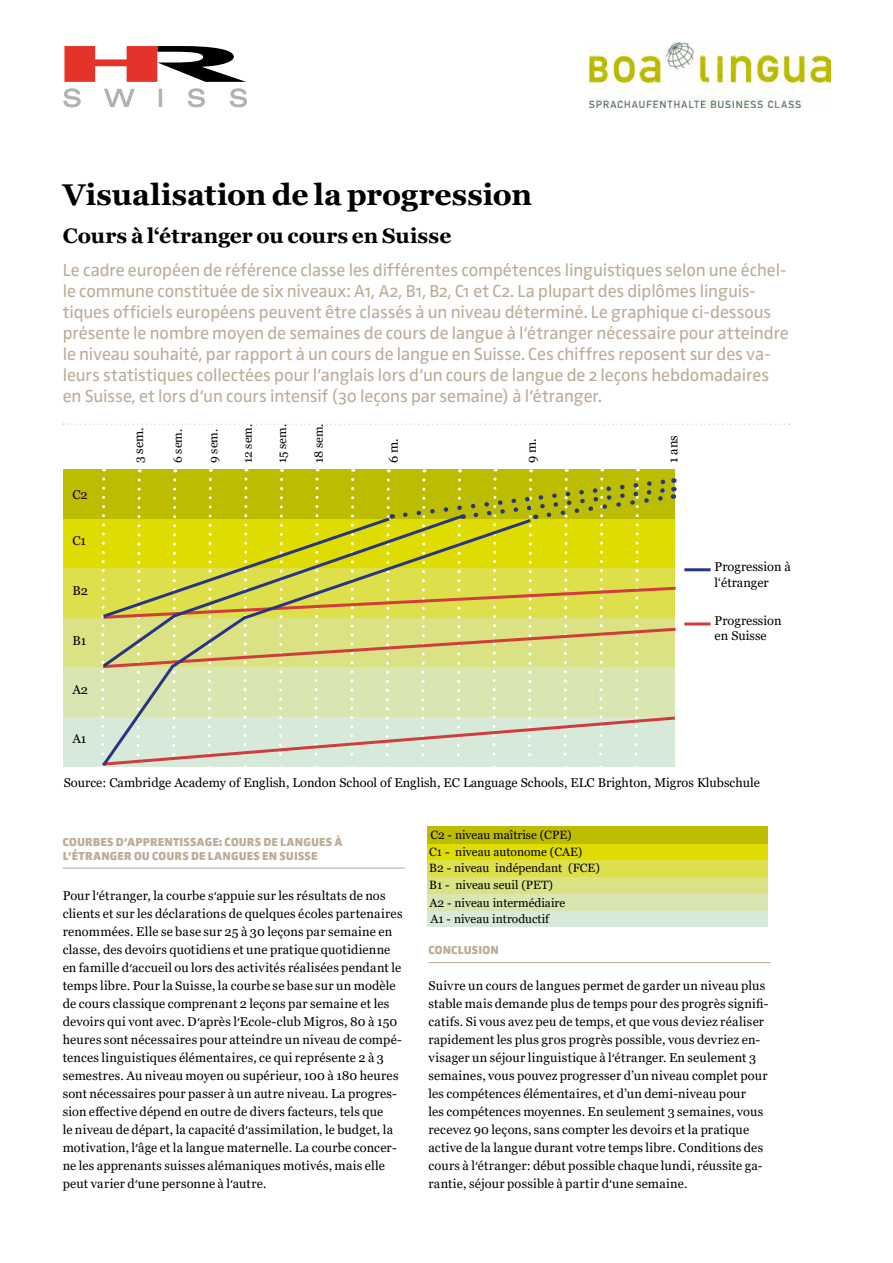
<style>
.page{position:relative;width:893px;height:1263px;background:#fff}
.page>*{position:absolute;margin:0;border:0;box-sizing:border-box;transform-origin:0 0}
.t1{font:700 30px "Georgia";color:#000}
.t2{font:700 21px "Georgia";letter-spacing:.005em;color:#000}
.t3{font:18px/21px "Zwo OT";letter-spacing:-.005em;color:#bcad9b}
.t4{font:12.75px/18px "Georgia";letter-spacing:.01em;color:#000}
.t5{font:12px "Georgia";color:#000}
.t6{font:900 12px/13.5px "Zwo OT";letter-spacing:.015em;color:#bcad9b}
.s1{font-size:12px}
.s2{font-family:"Zwo OT";font-size:12px}
</style>
<div class="page">
<svg style="left:63px;top:424px;width:727px;height:1px"></svg>
<div style="left:63px;top:469px;width:612px;height:50px;background:#bcbc00"></div>
<div style="left:63px;top:519px;width:612px;height:50px;background:#dedc00"></div>
<div style="left:64px;top:569px;width:611px;height:49px;background:#dddf4b"></div>
<div style="left:63px;top:618px;width:612px;height:50px;background:#dbe283"></div>
<div style="left:63px;top:668px;width:612px;height:49px;background:#d9e6b1"></div>
<div style="left:63px;top:717px;width:612px;height:49px;background:#d7ead9"></div>
<hr style="left:684px;top:568px;width:27px;height:3px;background:#283583">
<hr style="left:684px;top:622px;width:27px;height:3px;background:#d13d3c">
<svg style="left:99px;top:469px;width:578px;height:298px"></svg>
<hr style="left:428px;top:962px;width:343px;height:1px;background:#bcad9b">
<hr style="left:63px;top:868px;width:342px;height:1px;background:#bcad9b">
<div style="left:428px;top:910px;width:340px;height:17px;background:#d7ead9"></div>
<div style="left:428px;top:893px;width:340px;height:17px;background:#d9e6b1"></div>
<div style="left:428px;top:876px;width:340px;height:17px;background:#dbe283"></div>
<div style="left:427px;top:860px;width:340px;height:17px;background:#dddf4b"></div>
<div style="left:427px;top:843px;width:340px;height:17px;background:#dedc00"></div>
<div style="left:427px;top:826px;width:340px;height:17px;background:#bcbc00"></div>
<img style="left:589px;top:43px;width:241px;height:64px">
<svg style="left:64px;top:46px;width:182px;height:36px"></svg>
<svg style="left:64px;top:89px;width:16px;height:18px"></svg>
<svg style="left:104px;top:89px;width:30px;height:18px"></svg>
<hr style="left:159px;top:89px;width:3px;height:18px;background:#b3b2b2">
<svg style="left:188px;top:89px;width:17px;height:18px"></svg>
<svg style="left:230px;top:89px;width:17px;height:18px"></svg>
<h1 class="t1" style="left:63px;top:175px;width:471px">Visualisation de la progression</h1>
<h2 class="t2" style="left:63px;top:222px;width:390px">Cours à l‘étranger ou cours en Suisse</h2>
<p class="t3" style="left:63px;top:260px;width:728px">Le cadre européen de référence classe les différentes compétences linguistiques selon une échel&shy;le commune constituée de six niveaux: A1, A2, B1, B2, C1 et C2. La plupart des diplômes linguis&shy;tiques officiels européens peuvent être classés à un niveau déterminé. Le graphique ci-dessous présente le nombre moyen de semaines de cours de langue à l‘étranger nécessaire pour atteindre le niveau souhaité, par rapport à un cours de langue en Suisse. Ces chiffres reposent sur des va&shy;leurs statistiques collectées pour l‘anglais lors d‘un cours de langue de 2 leçons hebdomadaires en Suisse, et lors d‘un cours intensif (30 leçons par semaine) à l‘étranger.</p>
<p class="t4" style="left:72px;top:486px;width:17px">C2</p>
<p class="t4" style="left:72px;top:532px;width:15px">C1</p>
<p class="t4" style="left:72px;top:581px;width:17px">B2</p>
<p class="t4" style="left:72px;top:631px;width:15px">B1</p>
<p class="t4" style="left:72px;top:681px;width:17px">A2</p>
<p class="t4" style="left:72px;top:730px;width:16px">A1</p>
<p class="t4" style="left:130px;top:463px;width:37px;rotate:-90deg"><span class="s1">3</span> sem.</p>
<p class="t5" style="left:171px;top:463px;width:36px;rotate:-90deg">6 sem.</p>
<p class="t5" style="left:206px;top:463px;width:36px;rotate:-90deg">9 sem.</p>
<p class="t5" style="left:240px;top:463px;width:41px;rotate:-90deg">12 sem.</p>
<p class="t5" style="left:311px;top:463px;width:41px;rotate:-90deg">18 sem.</p>
<p class="t5" style="left:275px;top:463px;width:41px;rotate:-90deg">15 sem.</p>
<p class="t4" style="left:385px;top:463px;width:26px;rotate:-90deg">6 m.</p>
<p class="t4" style="left:523px;top:463px;width:26px;rotate:-90deg">9 m.</p>
<p class="t4" style="left:664px;top:463px;width:30px;rotate:-90deg">1 ans</p>
<p class="t4" style="left:715px;top:560px;width:78px;line-height:15.3px">Progression à l‘étranger</p>
<p class="t4" style="left:715px;top:613px;width:68px;line-height:15.3px">Progression en Suisse</p>
<p class="t4" style="left:64px;top:773px;width:698px">Source: Cambridge Academy of English, London School of English, EC Language Schools, ELC Brighton, Migros Klubschule</p>
<p class="t6" style="left:63px;top:835px;width:281px">COURBES D‘APPRENTISSAGE: COURS DE LANGUES À<br>L‘ÉTRANGER OU COURS DE LANGUES EN SUISSE</p>
<p class="t4" style="left:63px;top:887px;width:341px">Pour l<span class="s2">‘</span>étranger, la courbe s<span class="s2">‘</span>appuie sur les résultats de nos clients et sur les déclarations de quelques écoles partenaires renommées. Elle se base sur 25 à 30 leçons par semaine en classe, des devoirs quotidiens et une pratique quotidienne en famille d<span class="s2">‘</span>accueil ou lors des activités réalisées pendant le temps libre. Pour la Suisse, la courbe se base sur un modèle de cours classique comprenant 2 leçons par semaine et les devoirs qui vont avec. D<span class="s2">‘</span>après l<span class="s2">‘</span>Ecole-club Migros, 80 à 150 heures sont nécessaires pour atteindre un niveau de compé&shy;tences linguistiques élémentaires, ce qui représente 2 à 3 semestres. Au niveau moyen ou supérieur, 100 à 180 heures sont nécessaires pour passer à un autre niveau. La progres&shy;sion effective dépend en outre de divers facteurs, tels que<br>le niveau de départ, la capacité d<span class="s2">‘</span>assimilation, le budget, la motivation, l<span class="s2">‘</span>âge et la langue maternelle. La courbe concer&shy;ne les apprenants suisses alémaniques motivés, mais elle peut varier d<span class="s2">‘</span>une personne à l<span class="s2">‘</span>autre.</p>
<p class="t5" style="left:430px;top:828px;width:143px">C2 - niveau maîtrise (CPE)</p>
<p class="t5" style="left:429px;top:845px;width:155px">C1 - niveau autonome (CAE)</p>
<p class="t5" style="left:429px;top:861px;width:172px">B2 - niveau indépendant (FCE)</p>
<p class="t5" style="left:429px;top:878px;width:125px">B1 - niveau seuil (PET)</p>
<p class="t5" style="left:429px;top:895px;width:137px">A2 - niveau intermédiaire</p>
<p class="t5" style="left:431px;top:912px;width:120px">A1 - niveau introductif</p>
<p class="t6" style="left:428px;top:943px;width:72px">CONCLUSION</p>
<p class="t4" style="left:428px;top:977px;width:342px">Suivre un cours de langues permet de garder un niveau plus stable mais demande plus de temps pour des progrès signifi&shy;catifs. Si vous avez peu de temps, et que vous deviez réaliser rapidement les plus gros progrès possible, vous devriez en&shy;visager un séjour linguistique à l<span class="s2">‘</span>étranger. En seulement 3 semaines, vous pouvez progresser d’un niveau complet pour les compétences élémentaires, et d’un demi-niveau pour<br>les compétences moyennes. En seulement 3 semaines, vous recevez 90 leçons, sans compter les devoirs et la pratique active de la langue durant votre temps libre. Conditions des cours à l<span class="s2">‘</span>étranger: début possible chaque lundi, réussite ga&shy;rantie, séjour possible à partir d<span class="s2">‘</span>une semaine.</p>
</div>
